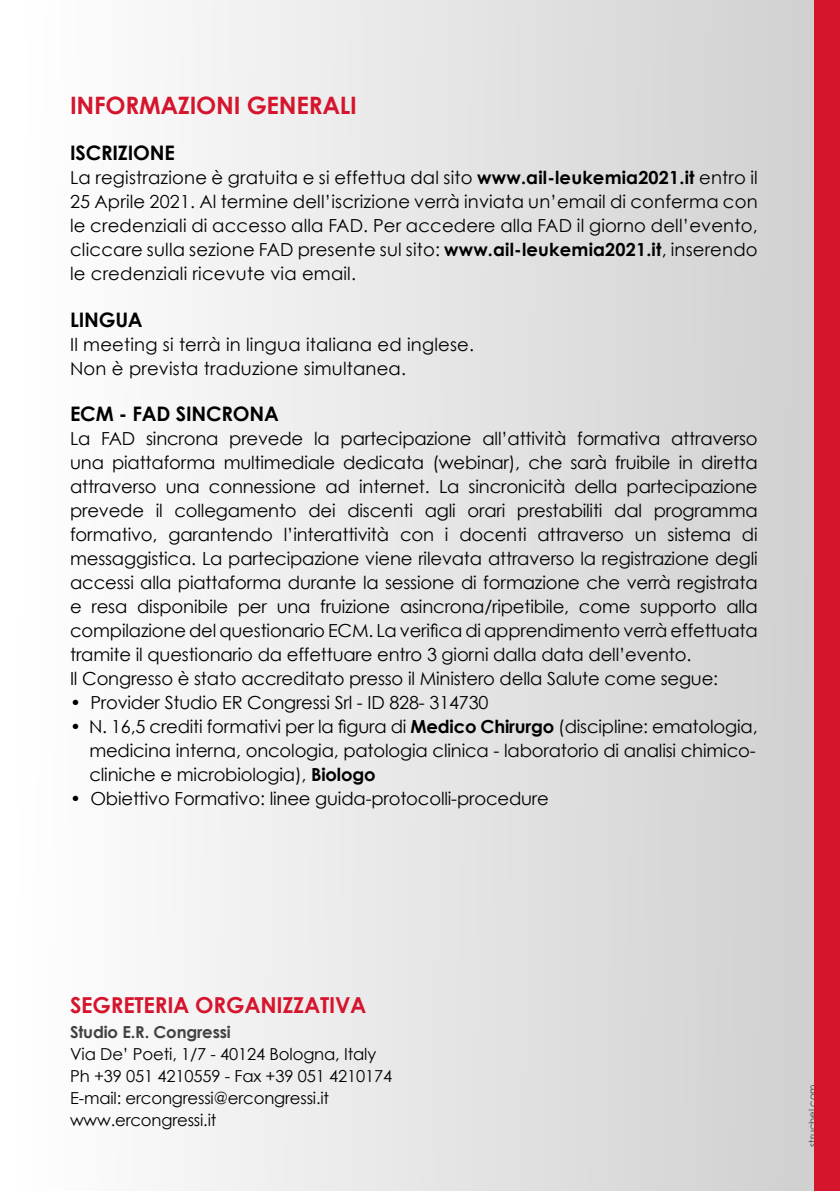
<style>
.page{position:relative;width:840px;height:1191px;background:#fff}
.page>*{position:absolute;margin:0;border:0;box-sizing:border-box;transform-origin:0 0}
.t1{font:700 24px "Century Gothic";letter-spacing:-.01em;color:#d5152d}
.t2{font:700 22px "Century Gothic";letter-spacing:-.01em;color:#d5152d}
.t3{font:700 20px "Century Gothic";letter-spacing:-.01em;color:#000}
.t4{font:18px/24px "Century Gothic";letter-spacing:-.01em;color:#000;text-align:justify}
.t5{font:18px/24px "Century Gothic";letter-spacing:.01em;color:#000}
.t6{font:16.4px/22px "Century Gothic";letter-spacing:-.01em;color:#000}
.t7{font:700 16.4px "Century Gothic";letter-spacing:-.01em;color:#424241}
.t8{font:10px "Century Gothic";color:#3f3f3e}
.s1{font-weight:700}
</style>
<div class="page">
<div style="left:0;top:0;width:839px;height:1191px;background:linear-gradient(to right,#fff,#cecece)"></div>
<div style="left:814px;top:0;width:25px;height:1191px;background:#d5152d"></div>
<h1 class="t1" style="left:70px;top:91px;width:288px">INFORMAZIONI GENERALI</h1>
<p class="t3" style="left:70px;top:141px;width:106px">ISCRIZIONE</p>
<p class="t4" style="left:70px;top:166px;width:688px">La registrazione è gratuita e si effettua dal sito <span class="s1">www.ail-leukemia2021.it</span> entro il 25 Aprile 2021. Al termine dell’iscrizione verrà inviata un’email di conferma con le credenziali di accesso alla FAD. Per accedere alla FAD il giorno dell’evento, cliccare sulla sezione FAD presente sul sito: <span class="s1">www.ail-leukemia2021.it</span>, inserendo le credenziali ricevute via email.</p>
<p class="t3" style="left:70px;top:307px;width:74px">LINGUA</p>
<p class="t5" style="left:70px;top:332px;width:405px">Il meeting si terrà in lingua italiana ed inglese.<br>Non è prevista traduzione simultanea.</p>
<p class="t3" style="left:70px;top:401px;width:210px">ECM - FAD SINCRONA</p>
<p class="t4" style="left:70px;top:426px;width:688px;text-align:left">La FAD sincrona prevede la partecipazione all’attività formativa attraverso una piattaforma multimediale dedicata (webinar), che sarà fruibile in diretta attraverso una connessione ad internet. La sincronicità della partecipazione prevede il collegamento dei discenti agli orari prestabiliti dal programma formativo, garantendo l’interattività con i docenti attraverso un sistema di messaggistica. La partecipazione viene rilevata attraverso la registrazione degli accessi alla piattaforma durante la sessione di formazione che verrà registrata e resa disponibile per una fruizione asincrona/ripetibile, come supporto alla compilazione del questionario ECM. La verifica di apprendimento verrà effettuata tramite il questionario da effettuare entro 3 giorni dalla data dell’evento.<br>Il Congresso è stato accreditato presso il Ministero della Salute come segue:</p>
<p class="t4" style="left:70px;top:690px;width:419px">• Provider Studio ER Congressi Srl - ID 828- 314730</p>
<p class="t4" style="left:89px;top:714px;width:669px;text-indent:-19px">• N. 16,5 crediti formativi per la figura di <span class="s1">Medico Chirurgo</span> (discipline: ematologia, medicina interna, oncologia, patologia clinica - laboratorio di analisi chimico&shy;cliniche e microbiologia), <span class="s1">Biologo</span></p>
<p class="t4" style="left:70px;top:786px;width:480px">• Obiettivo Formativo: linee guida-protocolli-procedure</p>
<p class="t2" style="left:70px;top:991px;width:298px">SEGRETERIA ORGANIZZATIVA</p>
<p class="t7" style="left:70px;top:1022px;width:162px">Studio E.R. Congressi</p>
<p class="t6" style="left:70px;top:1043px;width:323px">Via De’ Poeti, 1/7 - 40124 Bologna, Italy Ph +39 051 4210559 - Fax +39 051 4210174<br>E-mail: ercongressi@ercongressi.it www.ercongressi.it</p>
<p class="t8" style="left:806px;top:1146px;width:64px;rotate:-90deg">struchel.com</p>
</div>
